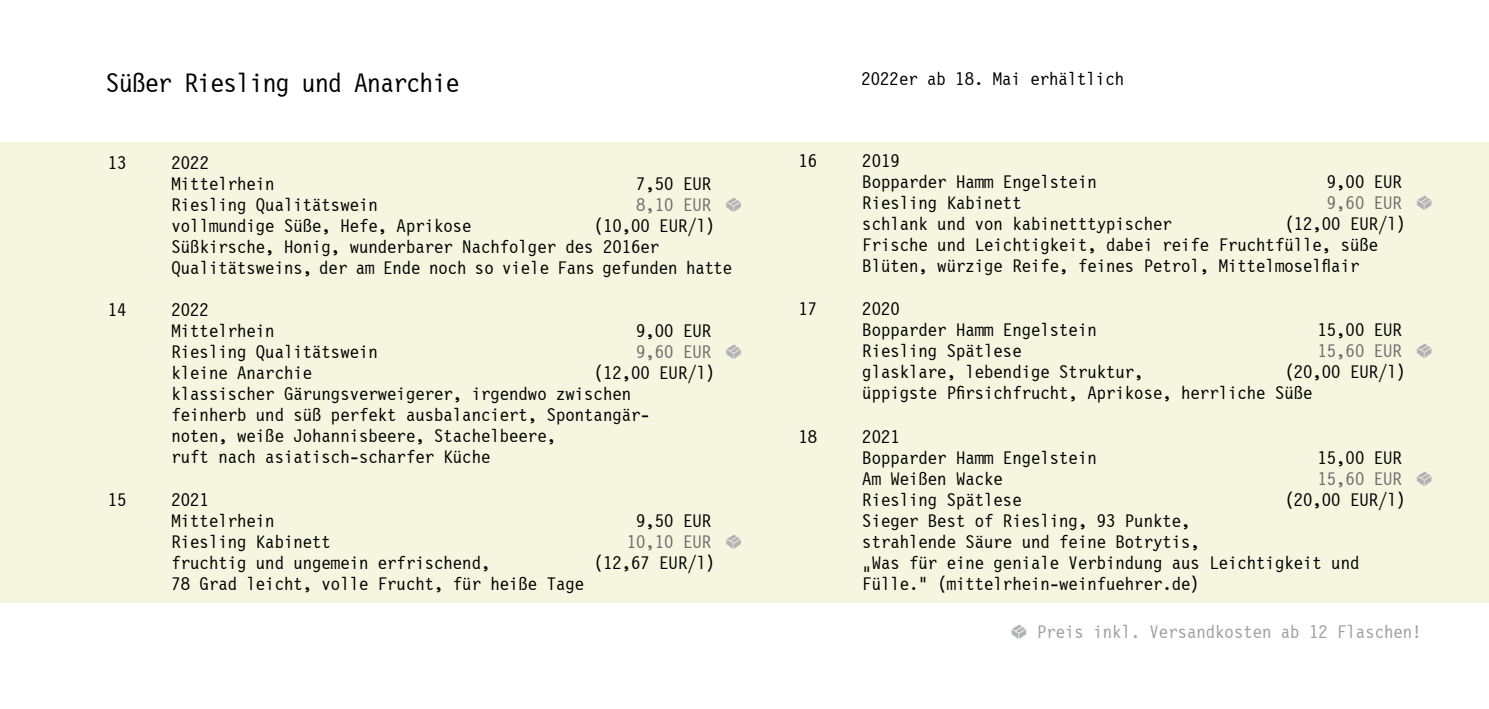
<style>
.page{position:relative;width:1489px;height:709px;background:#fff}
.page>*{position:absolute;margin:0;border:0;box-sizing:border-box;transform-origin:0 0}
.t1{font:27.5px "Letter Gothic 12 Pitch BT";letter-spacing:-.025em;color:#000}
.t2{font:18.75px/21px "Letter Gothic 12 Pitch BT";color:#000}
.t3{font:18.75px "Letter Gothic 12 Pitch BT";color:#6e6e6e}
.t4{font:18.75px "Letter Gothic 12 Pitch BT";color:#9e9f9f}
.s1{font-family:"Letter Gothic SWC GOV3 Regular";color:#b1b2b3}
</style>
<div class="page">
<div style="left:0;top:142px;width:1488px;height:460px;background:#f6f6e0"></div>
<h1 class="t1" style="left:106px;top:67px;width:355px">Süßer Riesling und Anarchie</h1>
<p class="t2" style="left:861px;top:69px;width:264px">2022er ab 18. Mai erhältlich</p>
<p class="t2" style="left:108px;top:153px;width:20px">13</p>
<p class="t2" style="left:171px;top:153px;width:105px">2022<br>Mittelrhein</p>
<p class="t2" style="left:636px;top:174px;width:76px">7,50 EUR</p>
<p class="t2" style="left:798px;top:150px;width:20px">16</p>
<p class="t2" style="left:862px;top:150px;width:236px">2019<br>Bopparder Hamm Engelstein</p>
<p class="t2" style="left:1326px;top:171px;width:76px">9,00 EUR</p>
<p class="t2" style="left:171px;top:195px;width:208px">Riesling Qualitätswein</p>
<p class="t3" style="left:636px;top:194px;width:108px">8,10 EUR <span class="s1">　</span></p>
<p class="t2" style="left:171px;top:216px;width:301px">vollmundige Süße, Hefe, Aprikose</p>
<p class="t2" style="left:171px;top:216px;width:562px;text-indent:422px">(10,00 EUR/l)<br>Süßkirsche, Honig, wunderbarer Nachfolger des 2016er<br>Qualitätsweins, der am Ende noch so viele Fans gefunden hatte</p>
<p class="t2" style="left:108px;top:300px;width:20px">14</p>
<p class="t2" style="left:171px;top:300px;width:105px">2022<br>Mittelrhein</p>
<p class="t2" style="left:636px;top:321px;width:77px">9,00 EUR</p>
<p class="t2" style="left:171px;top:342px;width:208px">Riesling Qualitätswein</p>
<p class="t3" style="left:636px;top:341px;width:108px">9,60 EUR <span class="s1">　</span></p>
<p class="t2" style="left:171px;top:363px;width:142px">kleine Anarchie</p>
<p class="t2" style="left:171px;top:363px;width:545px;text-indent:422px">(12,00 EUR/l) klassischer Gärungsverweigerer, irgendwo zwischen<br>feinherb und süß perfekt ausbalanciert, Spontangär-<br>noten, weiße Johannisbeere, Stachelbeere,<br>ruft nach asiatisch-scharfer Küche</p>
<p class="t2" style="left:108px;top:489px;width:20px">15</p>
<p class="t2" style="left:171px;top:489px;width:105px">2021<br>Mittelrhein</p>
<p class="t2" style="left:636px;top:510px;width:77px">9,50 EUR</p>
<p class="t2" style="left:171px;top:531px;width:161px">Riesling Kabinett</p>
<p class="t3" style="left:626px;top:530px;width:117px">10,10 EUR <span class="s1">　</span></p>
<p class="t2" style="left:171px;top:552px;width:320px">fruchtig und ungemein erfrischend,</p>
<p class="t2" style="left:593px;top:552px;width:123px">(12,67 EUR/l)</p>
<p class="t2" style="left:171px;top:573px;width:414px">78 Grad leicht, volle Frucht, für heiße Tage</p>
<p class="t2" style="left:862px;top:192px;width:161px">Riesling Kabinett</p>
<p class="t3" style="left:1326px;top:192px;width:108px">9,60 EUR <span class="s1">　</span></p>
<p class="t2" style="left:862px;top:213px;width:311px">schlank und von kabinetttypischer</p>
<p class="t2" style="left:862px;top:213px;width:545px;text-indent:422px">(12,00 EUR/l)<br>Frische und Leichtigkeit, dabei reife Fruchtfülle, süße<br>Blüten, würzige Reife, feines Petrol, Mittelmoselflair</p>
<p class="t2" style="left:798px;top:299px;width:20px">17</p>
<p class="t2" style="left:862px;top:299px;width:236px">2020<br>Bopparder Hamm Engelstein</p>
<p class="t2" style="left:1317px;top:320px;width:86px">15,00 EUR</p>
<p class="t2" style="left:862px;top:341px;width:161px">Riesling Spätlese</p>
<p class="t3" style="left:1317px;top:340px;width:117px">15,60 EUR <span class="s1">　</span></p>
<p class="t2" style="left:862px;top:362px;width:283px">glasklare, lebendige Struktur,</p>
<p class="t2" style="left:862px;top:362px;width:545px;text-indent:422px">(20,00 EUR/l) üppigste Pfirsichfrucht, Aprikose, herrliche Süße</p>
<p class="t2" style="left:798px;top:426px;width:20px">18</p>
<p class="t2" style="left:862px;top:426px;width:236px">2021<br>Bopparder Hamm Engelstein</p>
<p class="t2" style="left:1317px;top:447px;width:86px">15,00 EUR</p>
<p class="t2" style="left:862px;top:468px;width:142px">Am Weißen Wacke</p>
<p class="t3" style="left:1317px;top:468px;width:117px">15,60 EUR <span class="s1">　</span></p>
<p class="t2" style="left:862px;top:489px;width:161px">Riesling Spätlese</p>
<p class="t2" style="left:1284px;top:489px;width:123px">(20,00 EUR/l)</p>
<p class="t2" style="left:862px;top:510px;width:498px">Sieger Best of Riesling, 93 Punkte,<br>strahlende Säure und feine Botrytis,<br>„Was für eine geniale Verbindung aus Leichtigkeit und Fülle.“ (mittelrhein-weinfuehrer.de)</p>
<p class="t4" style="left:1010px;top:621px;width:412px"><span class="s1">　</span> Preis inkl. Versandkosten ab 12 Flaschen!</p>
</div>
